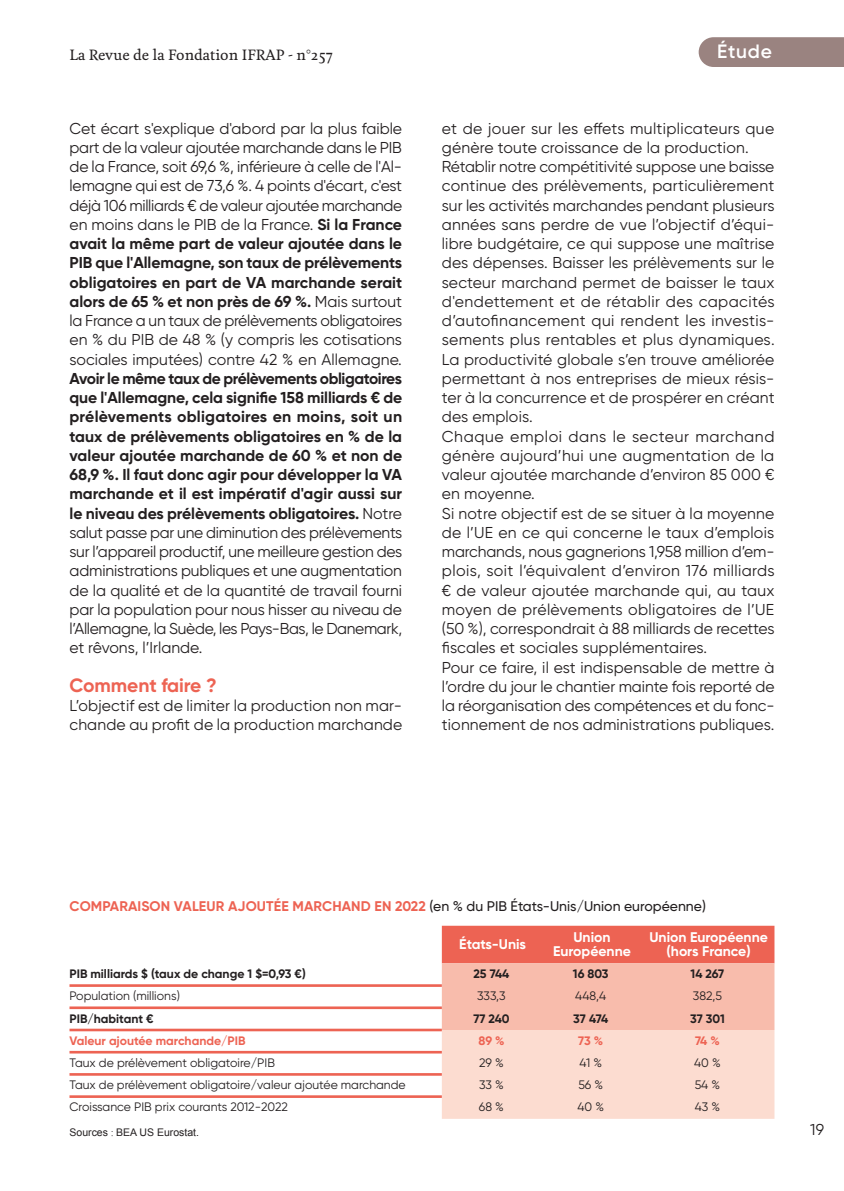
<style>
.page{position:relative;width:844px;height:1191px;background:#fff}
.page>*{position:absolute;margin:0;border:0;box-sizing:border-box;transform-origin:0 0}
.t1{font:700 19.25px "Gilroy";letter-spacing:-.005em;color:#ed6353}
.t2{font:600 19.25px "Gilroy";letter-spacing:.04em;color:#fff}
.t3{font:15.75px/19.2px "Gilroy";letter-spacing:.01em;color:#231f20}
.t4{font:700 15.75px/19.2px "Gilroy";letter-spacing:-.005em;color:#231f20;text-align:justify}
.t5{font:700 14px "Gilroy";letter-spacing:.01em;color:#ed6353}
.t6{font:700 14px/14px "Gilroy";color:#fff;text-align:center}
.t7{font:500 14px "Feijoa";color:#231f20}
.t8{font:12.25px "Gilroy";color:#231f20}
.t9{font:700 12.25px "Gilroy";color:#231f20}
.t10{font:700 12.25px "Gilroy";color:#ed6353}
.t11{font:10.5px "Arial";color:#231f20}
.s1{font-weight:700}
.s2{font-weight:400}
.s3{font-weight:500;color:#231f20}
.s4{font-family:"Times New Roman"}
</style>
<div class="page">
<svg style="left:441px;top:925px;width:333px;height:193px;background:#f7b9ab"></svg>
<hr style="left:69px;top:984px;width:372px;height:3px;background:#ed6353">
<hr style="left:69px;top:1006px;width:372px;height:3px;background:#ed6353">
<hr style="left:69px;top:1028px;width:372px;height:3px;background:#ed6353">
<hr style="left:69px;top:1051px;width:372px;height:2px;background:#ed6353">
<hr style="left:69px;top:1073px;width:372px;height:2px;background:#ed6353">
<hr style="left:69px;top:1095px;width:372px;height:3px;background:#ed6353">
<div style="left:698px;top:37px;width:145px;height:30px;background:#9a8380"></div>
<p class="t7" style="left:69px;top:46px;width:265px">La Revue de la Fondation IFRAP - n°257</p>
<p class="t2" style="left:716px;top:39px;width:56px">Étude</p>
<p class="t3" style="left:69px;top:118px;width:334px;text-align:justify">Cet écart s'explique d'abord par la plus faible part de la valeur ajoutée marchande dans le PIB de la France, soit 69,6 %, inférieure à celle de l'Al&shy;lemagne qui est de 73,6 %. 4 points d'écart, c'est déjà 106 milliards € de valeur ajoutée marchande en moins dans le PIB de la France. <span class="s1">Si la France avait la même part de valeur ajoutée dans le PIB que l'Allemagne, son taux de prélèvements obligatoires en part de VA marchande serait alors de 65 % et non près de 69 %.</span> Mais surtout la France a un taux de prélèvements obligatoires en % du PIB de 48 % (y compris les cotisations sociales imputées) contre 42 % en Allemagne.</p>
<p class="t4" style="left:69px;top:368px;width:334px">Avoir le même taux de prélèvements obligatoires que l'Allemagne, cela signifie 158 milliards € de prélèvements obligatoires en moins, soit un taux de prélèvements obligatoires en % de la valeur ajoutée marchande de 60 % et non de 68,9 %. Il faut donc agir pour développer la VA marchande et il est impératif d'agir aussi sur le niveau des prélèvements obligatoires. <span class="s2">Notre salut passe par une diminution des prélèvements sur l’appareil productif, une meilleure gestion des administrations publiques et une augmentation de la qualité et de la quantité de travail fourni par la population pour nous hisser au niveau de l’Allemagne, la Suède, les Pays-Bas, le Danemark, et rêvons, l’Irlande.</span></p>
<p class="t1" style="left:69px;top:673px;width:149px">Comment faire ?</p>
<p class="t3" style="left:69px;top:696px;width:334px">L’objectif est de limiter la production non mar&shy;chande au profit de la production marchande</p>
<p class="t3" style="left:441px;top:118px;width:334px">et de jouer sur les effets multiplicateurs que génère toute croissance de la production.<br>Rétablir notre compétitivité suppose une baisse continue des prélèvements, particulièrement sur les activités marchandes pendant plusieurs années sans perdre de vue l’objectif d’équi&shy;libre budgétaire, ce qui suppose une maîtrise des dépenses. Baisser les prélèvements sur le secteur marchand permet de baisser le taux d'endettement et de rétablir des capacités d’autofinancement qui rendent les investis&shy;sements plus rentables et plus dynamiques.<br>La productivité globale s’en trouve améliorée permettant à nos entreprises de mieux résis&shy;ter à la concurrence et de prospérer en créant des emplois.<br>Chaque emploi dans le secteur marchand génère aujourd’hui une augmentation de la valeur ajoutée marchande d’environ 85 000 € en moyenne.<br>Si notre objectif est de se situer à la moyenne de l’UE en ce qui concerne le taux d’emplois marchands, nous gagnerions 1,958 million d’em&shy;plois, soit l’équivalent d’environ 176 milliards € de valeur ajoutée marchande qui, au taux moyen de prélèvements obligatoires de l’UE (50 %), correspondrait à 88 milliards de recettes fiscales et sociales supplémentaires.<br>Pour ce faire, il est indispensable de mettre à l’ordre du jour le chantier mainte fois reporté de la réorganisation des compétences et du fonc&shy;tionnement de nos administrations publiques.</p>
<p class="t5" style="left:70px;top:897px;width:637px">COMPARAISON VALEUR AJOUTÉE MARCHAND EN 2022 <span class="s3">(en % du PIB États-Unis/Union européenne)</span></p>
<p class="t6" style="left:459px;top:937px;width:68px">États-Unis</p>
<p class="t6" style="left:553px;top:930px;width:79px">Union<br>Européenne</p>
<p class="t6" style="left:649px;top:930px;width:120px">Union Européenne (hors France)</p>
<p class="t9" style="left:69px;top:966px;width:238px">PIB milliards $ (taux de change 1 $=0,93 €)</p>
<p class="t9" style="left:473px;top:966px;width:37px">25 744</p>
<p class="t9" style="left:573px;top:966px;width:37px">16 803</p>
<p class="t9" style="left:690px;top:966px;width:35px">14 267</p>
<p class="t8" style="left:69px;top:988px;width:112px">Population (millions)</p>
<p class="t8" style="left:477px;top:988px;width:30px">333,3</p>
<p class="t8" style="left:575px;top:988px;width:33px">448,4</p>
<p class="t8" style="left:692px;top:988px;width:31px">382,5</p>
<p class="t9" style="left:69px;top:1010px;width:86px">PIB/habitant €</p>
<p class="t9" style="left:473px;top:1010px;width:38px">77 240</p>
<p class="t9" style="left:573px;top:1010px;width:36px">37 474</p>
<p class="t9" style="left:690px;top:1010px;width:36px">37 301</p>
<p class="t10" style="left:69px;top:1032px;width:177px">Valeur ajoutée marchande/PIB</p>
<p class="t10" style="left:478px;top:1032px;width:28px">89 %</p>
<p class="t10" style="left:578px;top:1032px;width:27px">73 %</p>
<p class="t10" style="left:694px;top:1032px;width:26px">74 %</p>
<p class="t8" style="left:69px;top:1055px;width:207px">Taux de prélèvement obligatoire/PIB</p>
<p class="t8" style="left:479px;top:1055px;width:26px">29 %</p>
<p class="t8" style="left:579px;top:1055px;width:24px">41 %</p>
<p class="t8" style="left:694px;top:1055px;width:28px">40 %</p>
<p class="t8" style="left:69px;top:1077px;width:338px">Taux de prélèvement obligatoire/valeur ajoutée marchande</p>
<p class="t8" style="left:479px;top:1077px;width:26px">33 %</p>
<p class="t8" style="left:578px;top:1077px;width:26px">56 %</p>
<p class="t8" style="left:694px;top:1077px;width:27px">54 %</p>
<p class="t8" style="left:69px;top:1099px;width:220px">Croissance PIB prix courants 2012-2022</p>
<p class="t8" style="left:479px;top:1099px;width:26px">68 %</p>
<p class="t8" style="left:577px;top:1099px;width:28px">40 %</p>
<p class="t8" style="left:694px;top:1099px;width:27px">43 %</p>
<p class="t11" style="left:69px;top:1125px;width:131px">Sources <span class="s4">:</span> BEA US Eurostat.</p>
<p class="t3" style="left:810px;top:1120px;width:15px">19</p>
</div>
